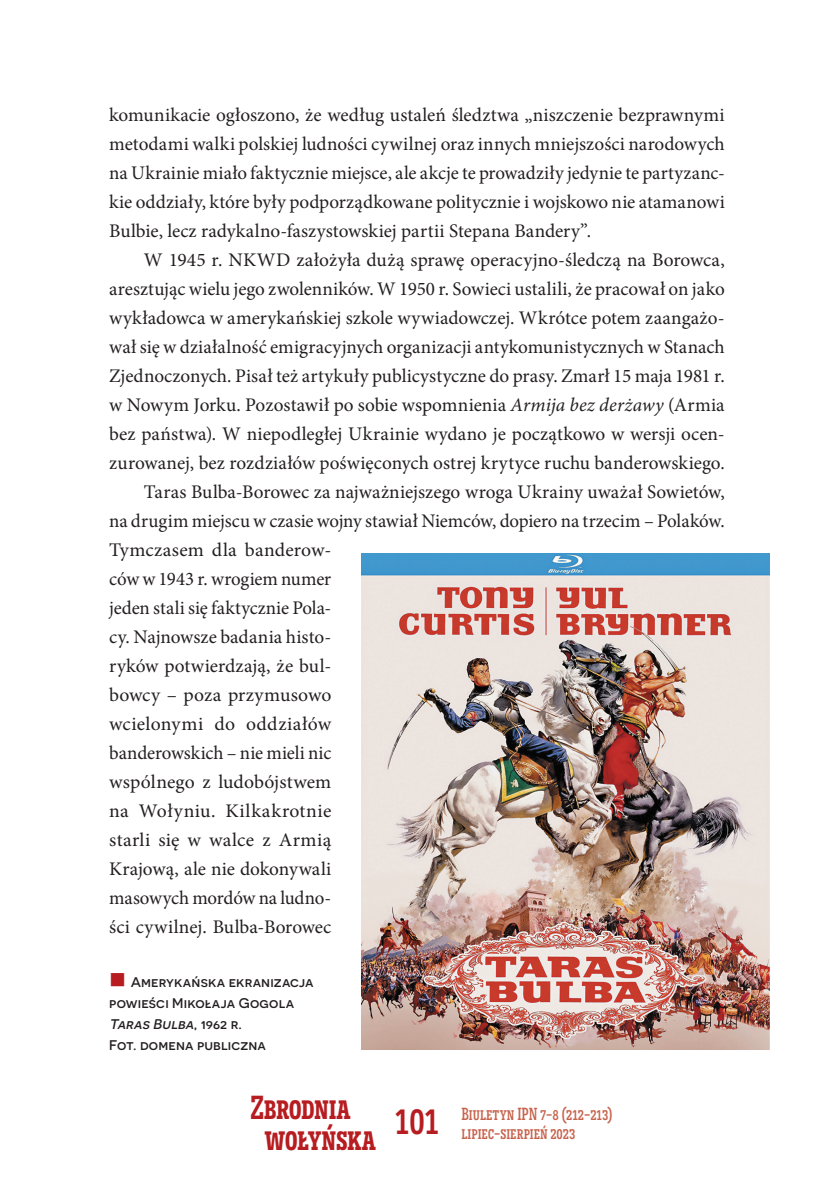
<style>
.page{position:relative;width:834px;height:1191px;background:#fff}
.page>*{position:absolute;margin:0;border:0;box-sizing:border-box;transform-origin:0 0}
.t1{font:500 43.75px "Novecentoslabcondensed";color:#b61c20}
.t2{font:600 33.25px/31.5px "Novecentoslabcondensed";letter-spacing:-.01em;color:#b61c20}
._1_Tekst{font:19.25px/29.1px "Minion Pro";color:#231f20;text-align:justify}
.t3{font:500 17.5px "Novecentoslabcondensed";color:#c7624b}
.PODPIS{font:500 14px/21px "Novecentosanswide";letter-spacing:.01em;color:#231f20}
.s1{font-style:italic}
.s2{color:#b61c20}
</style>
<div class="page">
<img style="left:361px;top:553px;width:408px;height:496px">
<p class="_1_Tekst" style="left:109px;top:100px;width:617px">komunikacie ogłoszono, że według ustaleń śledztwa „niszczenie bezprawnymi metodami walki polskiej ludności cywilnej oraz innych mniejszości narodowych na Ukrainie miało faktycznie miejsce, ale akcje te prowadziły jedynie te partyzanc&shy;kie oddziały, które były podporządkowane politycznie i wojskowo nie atamanowi Bulbie, lecz radykalno-faszystowskiej partii Stepana Bandery”.</p>
<p class="_1_Tekst" style="left:109px;top:245px;width:617px;text-indent:35px">W 1945 r. NKWD założyła dużą sprawę operacyjno-śledczą na Borowca, aresztując wielu jego zwolenników. W 1950 r. Sowieci ustalili, że pracował on jako wykładowca w amerykańskiej szkole wywiadowczej. Wkrótce potem zaangażo&shy;wał się w działalność emigracyjnych organizacji antykomunistycznych w Stanach Zjednoczonych. Pisał też artykuły publicystyczne do prasy. Zmarł 15 maja 1981 r. w Nowym Jorku. Pozostawił po sobie wspomnienia <span class="s1">Armija bez derżawy</span> (Armia bez państwa). W niepodległej Ukrainie wydano je początkowo w wersji ocen&shy;zurowanej, bez rozdziałów poświęconych ostrej krytyce ruchu banderowskiego.</p>
<p class="_1_Tekst" style="left:109px;top:477px;width:617px;text-align:left;text-indent:35px">Taras Bulba-Borowec za najważniejszego wroga Ukrainy uważał Sowietów, na drugim miejscu w czasie wojny stawiał Niemców, dopiero na trzecim – Polaków.<br>Tymczasem dla banderow-<br>ców w 1943 r. wrogiem numer<br>jeden stali się faktycznie Pola-<br>cy. Najnowsze badania histo-<br>ryków potwierdzają, że bul-<br>bowcy – poza przymusowo<br>wcielonymi do oddziałów<br>banderowskich – nie mieli nic<br>wspólnego z ludobójstwem<br>na Wołyniu. Kilkakrotnie<br>starli się w walce z Armią<br>Krajową, ale nie dokonywali<br>masowych mordów na ludno-<br>ści cywilnej. Bulba-Borowec</p>
<p class="PODPIS" style="left:109px;top:971px;width:206px"><span class="s2">■</span> Amerykańska ekranizacja powieści Mikołaja Gogola<br><span class="s1">Taras Bulba</span>, 1 9 6 2 r .<br>Fot. domena publiczna</p>
<h2 class="t2" style="left:264px;top:1091px;width:113px;text-indent:-14px">Zbrodnia wołyńska</h2>
<h1 class="t1" style="left:395px;top:1093px;width:45px">101</h1>
<p class="t3" style="left:461px;top:1103px;width:153px">Biuletyn IPN 7-8 (212-213)</p>
<p class="t3" style="left:461px;top:1123px;width:115px">lipiec-sierpień 2023</p>
</div>
